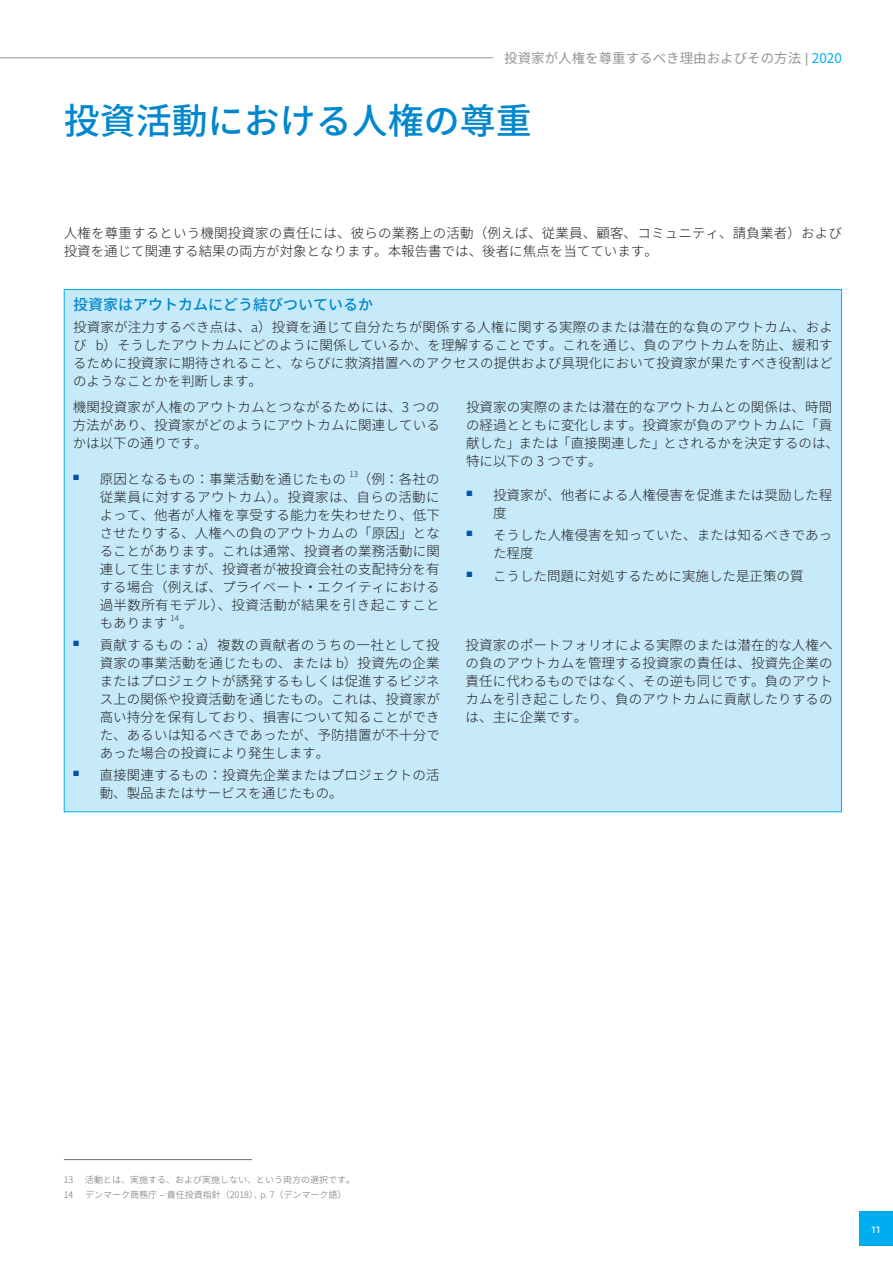
<style>
.page{position:relative;width:893px;height:1263px;background:#fff}
.page>*{position:absolute;margin:0;border:0;box-sizing:border-box;transform-origin:0 0}
.t1{font:500 36px "Noto Sans CJ Kjp";color:#0087cd}
.t2{font:500 15px "Noto Sans CJ Kjp";color:#0087cd}
.t3{font:300 13.5px/18px "Noto Sans CJ Kjp";letter-spacing:.005em;color:#231f20}
.t4{font:13.5px "Noto Sans CJ Kjp";color:#939598}
.t5{font:12px "Alright Sans";color:#fff}
.t6{font:300 9px "Noto Sans CJ Kjp";color:#6c6d70}
.t7{font:300 7.8px "Noto Sans CJ Kjp";color:#231f20}
.s1{font-family:"Alright Sans"}
.s2{color:#00aeef}
</style>
<div class="page">
<div style="left:859px;top:1212px;width:34px;height:34px;background:#00aeef"></div>
<hr style="left:0;top:57px;width:493px;height:1px;background:#939598">
<hr style="left:64px;top:1159px;width:188px;height:1px;background:#6c6d70">
<div style="left:64px;top:290px;width:777px;height:522px;background:#c6eafa"></div>
<p class="t4" style="left:504px;top:51px;width:339px">投資家が人権を尊重するべき理由およびその方法 <span class="s1">|</span> <span class="s2">2020</span></p>
<h1 class="t1" style="left:64px;top:100px;width:470px">投資活動における人権の尊重</h1>
<p class="t3" style="left:64px;top:224px;width:780px">人権を尊重するという機関投資家の責任には、彼らの業務上の活動（例えば、従業員、顧客、コミュニティ、請負業者）および投資を通じて関連する結果の両方が対象となります。本報告書では、後者に焦点を当てています。</p>
<p class="t2" style="left:73px;top:296px;width:301px">投資家はアウトカムにどう結びついているか</p>
<p class="t3" style="left:73px;top:318px;width:761px;text-align:justify">投資家が注力するべき点は、<span class="s1">a</span>）投資を通じて自分たちが関係する人権に関する実際のまたは潜在的な負のアウトカム、および <span class="s1">b</span>）そうしたアウトカムにどのように関係しているか、を理解することです。これを通じ、負のアウトカムを防止、緩和するために投資家に期待されること、ならびに救済措置へのアクセスの提供および具現化において投資家が果たすべき役割はどのようなことかを判断します。</p>
<p class="t3" style="left:73px;top:398px;width:369px;text-align:justify">機関投資家が人権のアウトカムとつながるためには、3 つの方法があり、投資家がどのようにアウトカムに関連しているかは以下の通りです。</p>
<p class="t3" style="left:73px;top:470px;width:275px"><sup>■</sup> 原因となるもの：事業活動を通じたもの</p>
<p class="t7" style="left:349px;top:470px;width:10px">13</p>
<p class="t3" style="left:466px;top:398px;width:374px">投資家の実際のまたは潜在的なアウトカムとの関係は、時間の経過とともに変化します。投資家が負のアウトカムに「貢献した」または「直接関連した」とされるかを決定するのは、特に以下の 3 つです。</p>
<p class="t3" style="left:493px;top:486px;width:341px;text-indent:-27px"><sup>■</sup> 投資家が、他者による人権侵害を促進または奨励した程度</p>
<p class="t3" style="left:493px;top:527px;width:341px;text-indent:-27px"><sup>■</sup> そうした人権侵害を知っていた、または知るべきであった程度</p>
<p class="t3" style="left:466px;top:567px;width:339px"><sup>■</sup> こうした問題に対処するために実施した是正策の質</p>
<p class="t3" style="left:100px;top:470px;width:342px;text-align:justify;text-indent:258px">（例：各社の従業員に対するアウトカム）。投資家は、自らの活動によって、他者が人権を享受する能力を失わせたり、低下させたりする、人権への負のアウトカムの「原因」となることがあります。これは通常、投資者の業務活動に関連して生じますが、投資者が被投資会社の支配持分を有する場合（例えば、プライベート・エクイティにおける過半数所有モデル）、投資活動が結果を引き起こすこともあります</p>
<p class="t7" style="left:171px;top:614px;width:10px">14</p>
<p class="t3" style="left:179px;top:614px;width:15px">。</p>
<p class="t3" style="left:100px;top:636px;width:342px;text-align:justify;text-indent:-27px"><sup>■</sup> 貢献するもの：<span class="s1">a</span>）複数の貢献者のうちの一社として投資家の事業活動を通じたもの、または <span class="s1">b</span>）投資先の企業またはプロジェクトが誘発するもしくは促進するビジネス上の関係や投資活動を通じたもの。これは、投資家が高い持分を保有しており、損害について知ることができた、あるいは知るべきであったが、予防措置が不十分であった場合の投資により発生します。</p>
<p class="t3" style="left:100px;top:767px;width:341px;text-indent:-27px"><sup>■</sup> 直接関連するもの：投資先企業またはプロジェクトの活動、製品またはサービスを通じたもの。</p>
<p class="t3" style="left:466px;top:637px;width:369px;text-align:justify">投資家のポートフォリオによる実際のまたは潜在的な人権への負のアウトカムを管理する投資家の責任は、投資先企業の責任に代わるものではなく、その逆も同じです。負のアウトカムを引き起こしたり、負のアウトカムに貢献したりするのは、主に企業です。</p>
<p class="t6" style="left:64px;top:1175px;width:11px">13</p>
<p class="t6" style="left:85px;top:1175px;width:271px">活動とは、実施する、および実施しない、という両方の選択です。</p>
<p class="t6" style="left:64px;top:1190px;width:11px">14</p>
<p class="t6" style="left:85px;top:1190px;width:263px">デンマーク商務庁 <span class="s1">–</span> 責任投資指針（2018）、<span class="s1">p.</span> 7（デンマーク語）</p>
<p class="t5" style="left:871px;top:1221px;width:11px">11</p>
</div>
